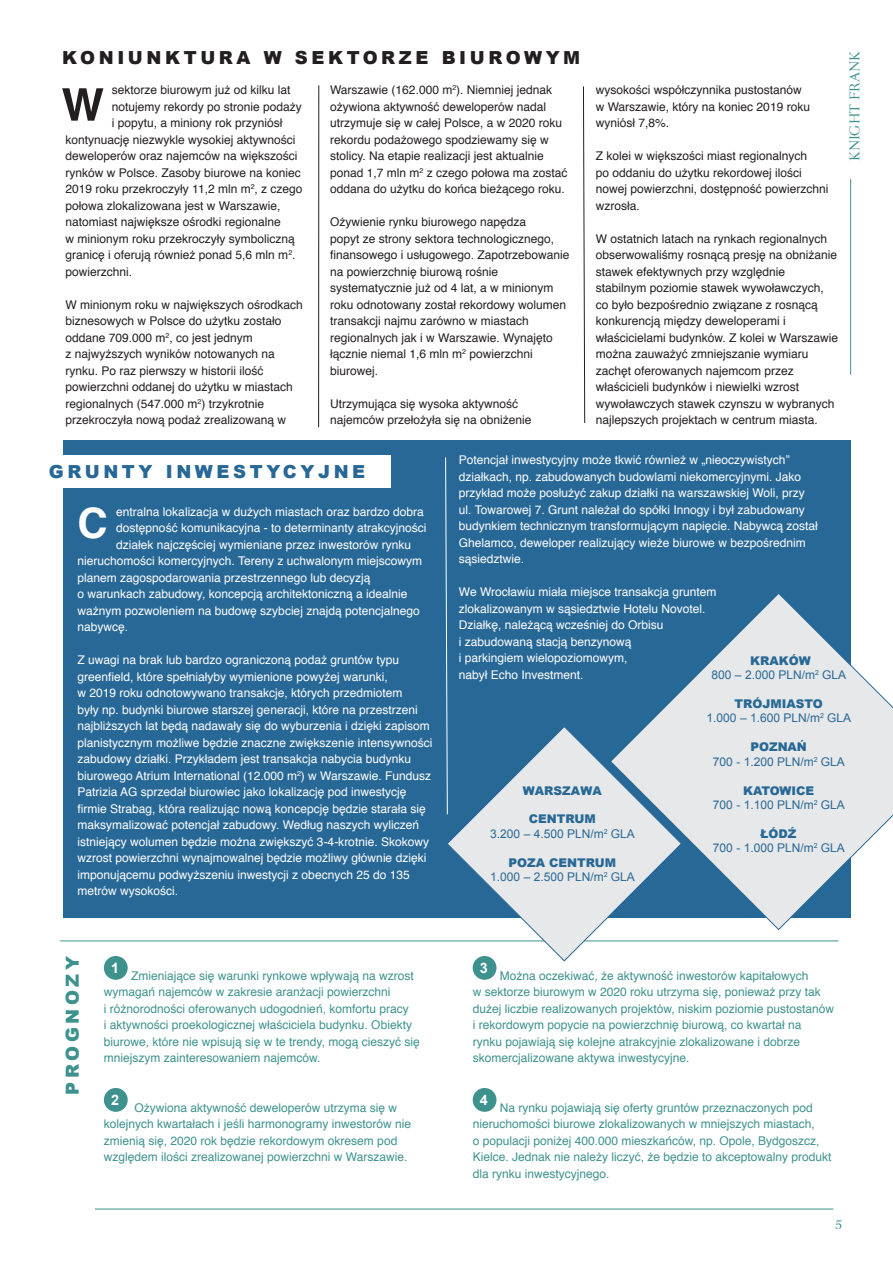
<style>
.page{position:relative;width:893px;height:1263px;background:#fff}
.page>*{position:absolute;margin:0;border:0;box-sizing:border-box;transform-origin:0 0}
.t1{font:700 42px "Helvetica";color:#fff}
.t2{font:900 18px "Arial";letter-spacing:.2em;color:#231f20}
.t3{font:900 18px "Arial";letter-spacing:.2em;color:#286896}
.t4{font:900 18px "Arial";letter-spacing:.2em;color:#3e928e}
.t5{font:700 14.4px "Arial";color:#fff}
.t6{font:12px/16.5px "Helvetica";color:#231f20}
.t7{font:12px/16.5px "Helvetica";color:#fff}
.t8{font:12px/16.5px "Helvetica";color:#3e928e}
.t9{font:12px "Arial";color:#286896}
.t10{font:900 12px "Arial";color:#286896}
.t11{font:12px "Romain BP Headline";color:#3e928e}
</style>
<div class="page">
<div style="left:64px;top:440px;width:787px;height:477px;background:#286896"></div>
<div style="left:26px;top:455px;width:365px;height:33px;background:#fff"></div>
<hr style="left:850px;top:179px;width:1px;height:196px;background:#3e928e">
<div style="left:473px;top:956px;width:23px;height:24px;background:#3e928e;border-radius:50%"></div>
<div style="left:473px;top:1088px;width:23px;height:24px;background:#3e928e;border-radius:50%"></div>
<hr style="left:60px;top:940px;width:778px;height:1px;background:#3e928e">
<div style="left:104px;top:956px;width:24px;height:24px;background:#3e928e;border-radius:50%"></div>
<div style="left:104px;top:1088px;width:24px;height:24px;background:#3e928e;border-radius:50%"></div>
<hr style="left:95px;top:1209px;width:738px;height:1px;background:#3e928e">
<svg style="left:62px;top:88px;width:41px;height:33px"></svg>
<svg style="left:647px;top:594px;width:246px;height:336px"></svg>
<hr style="left:318px;top:85px;width:1px;height:342px;background:#231f20">
<svg style="left:583px;top:86px;width:2px;height:337px"></svg>
<svg style="left:445px;top:457px;width:3px;height:358px"></svg>
<svg style="left:447px;top:726px;width:235px;height:235px"></svg>
<p class="t2" style="left:62px;top:44px;width:520px">KONIUNKTURA W SEKTORZE BIUROWYM</p>
<p class="t6" style="left:112px;top:82px;width:180px">sektorze biurowym już od kilku lat</p>
<p class="t6" style="left:112px;top:99px;width:192px">notujemy rekordy po stronie podaży</p>
<p class="t6" style="left:112px;top:115px;width:172px">i popytu, a miniony rok przyniósł</p>
<p class="t6" style="left:66px;top:132px;width:232px">kontynuację niezwykle wysokiej aktywności</p>
<p class="t6" style="left:66px;top:148px;width:234px">deweloperów oraz najemców na większości</p>
<p class="t6" style="left:66px;top:165px;width:237px">rynków w Polsce. Zasoby biurowe na koniec</p>
<p class="t6" style="left:66px;top:181px;width:239px">2019 roku przekroczyły 11,2 mln m<sup>2</sup>, z czego</p>
<p class="t6" style="left:66px;top:198px;width:216px">połowa zlokalizowana jest w Warszawie,</p>
<p class="t6" style="left:66px;top:214px;width:217px">natomiast największe ośrodki regionalne</p>
<p class="t6" style="left:66px;top:231px;width:231px">w minionym roku przekroczyły symboliczną</p>
<p class="t6" style="left:66px;top:247px;width:232px">granicę i oferują również ponad 5,6 mln m<sup>2</sup>.</p>
<p class="t6" style="left:66px;top:264px;width:68px">powierzchni.</p>
<p class="t6" style="left:66px;top:297px;width:239px">W minionym roku w największych ośrodkach biznesowych w Polsce do użytku zostało oddane 709.000 m<sup>2</sup>, co jest jednym<br>z najwyższych wyników notowanych na rynku. Po raz pierwszy w historii ilość powierzchni oddanej do użytku w miastach regionalnych (547.000 m<sup>2</sup>) trzykrotnie przekroczyła nową podaż zrealizowaną w</p>
<p class="t6" style="left:330px;top:82px;width:239px">Warszawie (162.000 m<sup>2</sup>). Niemniej jednak ożywiona aktywność deweloperów nadal utrzymuje się w całej Polsce, a w 2020 roku rekordu podażowego spodziewamy się w stolicy. Na etapie realizacji jest aktualnie ponad 1,7 mln m<sup>2</sup> z czego połowa ma zostać oddana do użytku do końca bieżącego roku.</p>
<p class="t6" style="left:330px;top:214px;width:241px">Ożywienie rynku biurowego napędza<br>popyt ze strony sektora technologicznego, finansowego i usługowego. Zapotrzebowanie na powierzchnię biurową rośnie systematycznie już od 4 lat, a w minionym roku odnotowany został rekordowy wolumen transakcji najmu zarówno w miastach regionalnych jak i w Warszawie. Wynajęto łącznie niemal 1,6 mln m<sup>2</sup> powierzchni biurowej.</p>
<p class="t6" style="left:330px;top:396px;width:203px">Utrzymująca się wysoka aktywność najemców przełożyła się na obniżenie</p>
<p class="t6" style="left:596px;top:82px;width:216px">wysokości współczynnika pustostanów w Warszawie, który na koniec 2019 roku wyniósł 7,8%.</p>
<p class="t6" style="left:596px;top:148px;width:234px">Z kolei w większości miast regionalnych<br>po oddaniu do użytku rekordowej ilości nowej powierzchni, dostępność powierzchni wzrosła.</p>
<p class="t6" style="left:596px;top:231px;width:244px">W ostatnich latach na rynkach regionalnych obserwowaliśmy rosnącą presję na obniżanie stawek efektywnych przy względnie stabilnym poziomie stawek wywoławczych, co było bezpośrednio związane z rosnącą konkurencją między deweloperami i właścicielami budynków. Z kolei w Warszawie można zauważyć zmniejszanie wymiaru zachęt oferowanych najemcom przez właścicieli budynków i niewielki wzrost wywoławczych stawek czynszu w wybranych najlepszych projektach w centrum miasta.</p>
<p class="t11" style="left:848px;top:161px;width:112px;rotate:-90deg">KNIGHT FRANK</p>
<p class="t3" style="left:49px;top:458px;width:318px">GRUNTY INWESTYCYJNE</p>
<p class="t7" style="left:116px;top:503px;width:309px">entralna lokalizacja w dużych miastach oraz bardzo dobra</p>
<p class="t7" style="left:116px;top:520px;width:312px">dostępność komunikacyjna - to determinanty atrakcyjności</p>
<p class="t7" style="left:116px;top:536px;width:296px">działek najczęściej wymieniane przez inwestorów rynku</p>
<p class="t7" style="left:78px;top:553px;width:346px">nieruchomości komercyjnych. Tereny z uchwalonym miejscowym</p>
<p class="t7" style="left:78px;top:569px;width:294px">planem zagospodarowania przestrzennego lub decyzją</p>
<p class="t7" style="left:78px;top:586px;width:331px">o warunkach zabudowy, koncepcją architektoniczną a idealnie</p>
<p class="t7" style="left:78px;top:602px;width:344px">ważnym pozwoleniem na budowę szybciej znajdą potencjalnego</p>
<p class="t7" style="left:78px;top:619px;width:52px">nabywcę.</p>
<p class="t7" style="left:78px;top:652px;width:356px">Z uwagi na brak lub bardzo ograniczoną podaż gruntów typu greenfield, które spełniałyby wymienione powyżej warunki,<br>w 2019 roku odnotowywano transakcje, których przedmiotem<br>były np. budynki biurowe starszej generacji, które na przestrzeni najbliższych lat będą nadawały się do wyburzenia i dzięki zapisom planistycznym możliwe będzie znaczne zwiększenie intensywności zabudowy działki. Przykładem jest transakcja nabycia budynku biurowego Atrium International (12.000 m<sup>2</sup>) w Warszawie. Fundusz Patrizia AG sprzedał biurowiec jako lokalizację pod inwestycję firmie Strabag, która realizując nową koncepcję będzie starała się maksymalizować potencjał zabudowy. Według naszych wyliczeń istniejący wolumen będzie można zwiększyć 3-4-krotnie. Skokowy wzrost powierzchni wynajmowalnej będzie możliwy głównie dzięki imponującemu podwyższeniu inwestycji z obecnych 25 do 135 metrów wysokości.</p>
<p class="t1" style="left:77px;top:489px;width:32px">C</p>
<p class="t4" style="left:59px;top:1095px;width:140px;rotate:-90deg">PROGNOZY</p>
<p class="t5" style="left:111px;top:958px;width:10px">1</p>
<p class="t8" style="left:104px;top:968px;width:317px;text-indent:27px">Zmieniające się warunki rynkowe wpływają na wzrost wymagań najemców w zakresie aranżacji powierzchni<br>i różnorodności oferowanych udogodnień, komfortu pracy<br>i aktywności proekologicznej właściciela budynku. Obiekty biurowe, które nie wpisują się w te trendy, mogą cieszyć się mniejszym zainteresowaniem najemców.</p>
<p class="t5" style="left:111px;top:1090px;width:10px">2</p>
<p class="t8" style="left:104px;top:1100px;width:309px;text-indent:30px">Ożywiona aktywność deweloperów utrzyma się w kolejnych kwartałach i jeśli harmonogramy inwestorów nie zmienią się, 2020 rok będzie rekordowym okresem pod względem ilości zrealizowanej powierzchni w Warszawie.</p>
<p class="t7" style="left:459px;top:452px;width:360px">Potencjał inwestycyjny może tkwić również w „nieoczywistych” działkach, np. zabudowanych budowlami niekomercyjnymi. Jako przykład może posłużyć zakup działki na warszawskiej Woli, przy ul. Towarowej 7. Grunt należał do spółki Innogy i był zabudowany budynkiem technicznym transformującym napięcie. Nabywcą został Ghelamco, deweloper realizujący wieże biurowe w bezpośrednim sąsiedztwie.</p>
<p class="t7" style="left:459px;top:584px;width:259px">We Wrocławiu miała miejsce transakcja gruntem</p>
<p class="t7" style="left:459px;top:601px;width:248px">zlokalizowanym w sąsiedztwie Hotelu Novotel.</p>
<p class="t7" style="left:459px;top:617px;width:206px">Działkę, należącą wcześniej do Orbisu</p>
<p class="t7" style="left:459px;top:634px;width:174px">i zabudowaną stacją benzynową</p>
<p class="t7" style="left:459px;top:650px;width:170px">i parkingiem wielopoziomowym,</p>
<p class="t7" style="left:459px;top:667px;width:126px">nabył Echo Investment.</p>
<p class="t10" style="left:750px;top:652px;width:62px">KRAKÓW</p>
<p class="t9" style="left:712px;top:667px;width:136px">800 – 2.000 PLN/m<sup>2</sup> GLA</p>
<p class="t10" style="left:734px;top:695px;width:90px">TRÓJMIASTO</p>
<p class="t9" style="left:707px;top:710px;width:146px">1.000 – 1.600 PLN/m<sup>2</sup> GLA</p>
<p class="t10" style="left:750px;top:738px;width:58px">POZNAŃ</p>
<p class="t9" style="left:713px;top:754px;width:133px">700 - 1.200 PLN/m<sup>2</sup> GLA</p>
<p class="t10" style="left:743px;top:781px;width:73px">KATOWICE</p>
<p class="t9" style="left:713px;top:797px;width:133px">700 - 1.100 PLN/m<sup>2</sup> GLA</p>
<p class="t10" style="left:761px;top:825px;width:37px">ŁÓDŹ</p>
<p class="t9" style="left:713px;top:840px;width:133px">700 - 1.000 PLN/m<sup>2</sup> GLA</p>
<p class="t10" style="left:523px;top:782px;width:80px">WARSZAWA</p>
<p class="t10" style="left:529px;top:810px;width:69px">CENTRUM</p>
<p class="t9" style="left:490px;top:826px;width:146px">3.200 – 4.500 PLN/m<sup>2</sup> GLA</p>
<p class="t10" style="left:508px;top:854px;width:109px">POZA CENTRUM</p>
<p class="t9" style="left:490px;top:869px;width:146px">1.000 – 2.500 PLN/m<sup>2</sup> GLA</p>
<p class="t5" style="left:480px;top:958px;width:10px">3</p>
<p class="t8" style="left:473px;top:968px;width:363px;text-indent:27px">Można oczekiwać, że aktywność inwestorów kapitałowych<br>w sektorze biurowym w 2020 roku utrzyma się, ponieważ przy tak dużej liczbie realizowanych projektów, niskim poziomie pustostanów i rekordowym popycie na powierzchnię biurową, co kwartał na<br>rynku pojawiają się kolejne atrakcyjnie zlokalizowane i dobrze skomercjalizowane aktywa inwestycyjne.</p>
<p class="t5" style="left:480px;top:1090px;width:10px">4</p>
<p class="t8" style="left:473px;top:1100px;width:360px;text-indent:27px">Na rynku pojawiają się oferty gruntów przeznaczonych pod nieruchomości biurowe zlokalizowanych w mniejszych miastach,<br>o populacji poniżej 400.000 mieszkańców, np. Opole, Bydgoszcz, Kielce. Jednak nie należy liczyć, że będzie to akceptowalny produkt dla rynku inwestycyjnego.</p>
<p class="t11" style="left:835px;top:1218px;width:8px">5</p>
</div>
